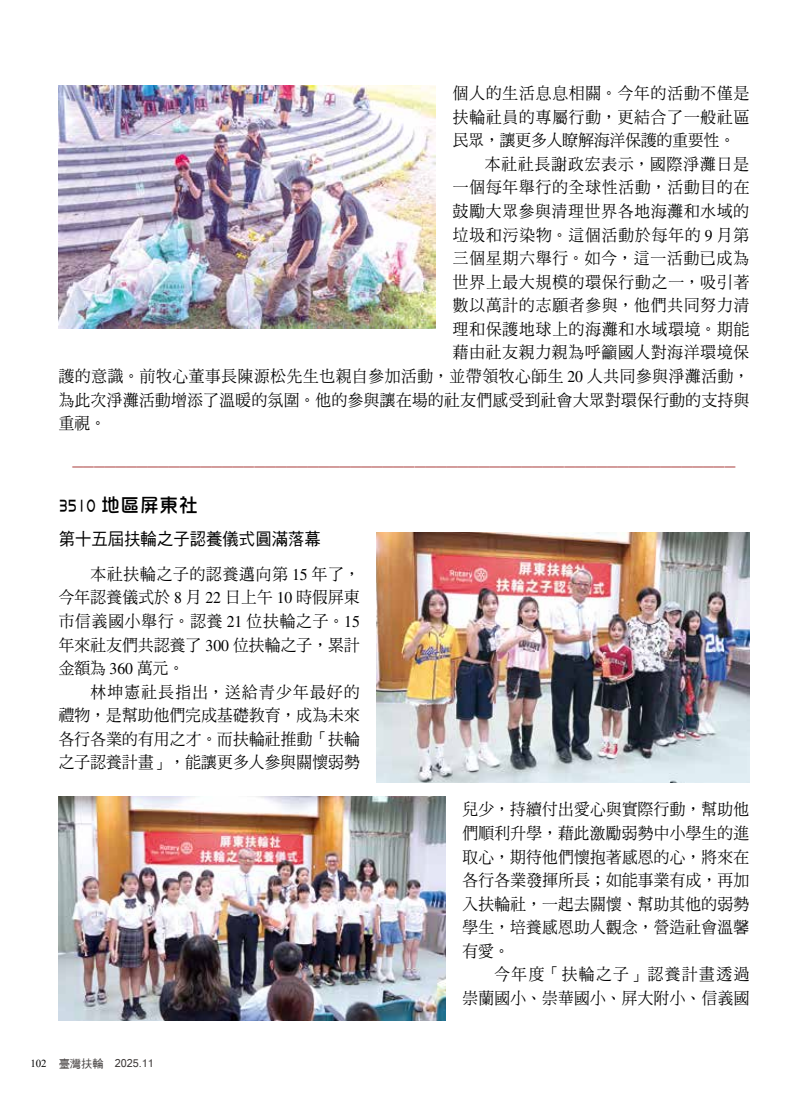
<style>
.page{position:relative;width:808px;height:1106px;background:#fff}
.page>*{position:absolute;margin:0;border:0;box-sizing:border-box;transform-origin:0 0}
.t1{font:22.5px "MS Mincho";color:#b14e4d;scale:.95 1}
.t2{font:19.5px "DF Hua Zong Std W5";color:#000;scale:.7 1}
.t3{font:17.25px "DF Hei Std W5";color:#000;scale:.95 1}
.t4{font:16.5px/23.5px "DF Ming Std W5";letter-spacing:.045em;color:#000;text-align:justify;scale:.95 1}
.t5{font:16.5px "DF Ming Std W5";letter-spacing:.025em;color:#000;scale:.95 1}
.t6{font:16.5px/23.5px "DF Ming Std W5";letter-spacing:.02em;color:#000;text-align:right;scale:.95 1}
.t7{font:16.5px "DF Ming Std W5";color:#000;scale:.95 1}
.t8{font:12px "Latha";color:#3e3a39}
.s1{font-family:"Times LT Std"}
.s2{font-family:"Aparajita";font-size:13.5px;color:#000}
.s3{font-family:"DF Hei W5 WIN BF";font-size:11.25px}
</style>
<div class="page">
<img style="left:59px;top:85px;width:377px;height:244px">
<img style="left:377px;top:532px;width:372px;height:250px">
<img style="left:59px;top:796px;width:386px;height:224px">
<p class="t4" style="left:453px;top:81px;width:314px">個人的生活息息相關。今年的活動不僅是</p>
<p class="t4" style="left:453px;top:105px;width:314px">扶輪社員的專屬行動，更結合了一般社區</p>
<p class="t7" style="left:453px;top:131px;width:299px">民眾，讓更多人瞭解海洋保護的重要性。</p>
<p class="t4" style="left:485px;top:152px;width:280px">本社社長謝政宏表示，國際淨灘日是</p>
<p class="t4" style="left:453px;top:175px;width:314px">一個每年舉行的全球性活動，活動目的在</p>
<p class="t4" style="left:453px;top:199px;width:313px">鼓勵大眾參與清理世界各地海灘和水域的</p>
<p class="t4" style="left:453px;top:223px;width:313px">垃圾和污染物。這個活動於每年的 <span class="s1">9</span> 月第</p>
<p class="t4" style="left:453px;top:246px;width:313px">三個星期六舉行。如今，這一活動已成為</p>
<p class="t4" style="left:453px;top:270px;width:314px">世界上最大規模的環保行動之一，吸引著</p>
<p class="t4" style="left:453px;top:293px;width:314px">數以萬計的志願者參與，他們共同努力清</p>
<p class="t4" style="left:453px;top:317px;width:314px">理和保護地球上的海灘和水域環境。期能</p>
<p class="t4" style="left:453px;top:340px;width:313px">藉由社友親力親為呼籲國人對海洋環境保</p>
<p class="t4" style="left:59px;top:364px;width:728px">護的意識。前牧心董事長陳源松先生也親自參加活動，並帶領牧心師生 <span class="s1">20</span> 人共同參與淨灘活動，</p>
<p class="t5" style="left:59px;top:390px;width:729px">為此次淨灘活動增添了溫暖的氛圍。他的參與讓在場的社友們感受到社會大眾對環保行動的支持與</p>
<p class="t4" style="left:59px;top:411px;width:51px">重視。</p>
<h1 class="t1" style="left:73px;top:455px;width:699px">−−−−−−−−−−−−−−−−−−−−−−−−−−−−−−−−−−−−−−−−−−−−−−−−−−−−−−−−−−−−−−</h1>
<p class="t2" style="left:59px;top:494px;width:201px">3510 地區屏東社</p>
<p class="t3" style="left:59px;top:529px;width:278px">第十五屆扶輪之子認養儀式圓滿落幕</p>
<p class="t4" style="left:59px;top:562px;width:318px;text-indent:32px">本社扶輪之子的認養邁向第 <span class="s1">15</span> 年了，今年認養儀式於 <span class="s1">8</span> 月 <span class="s1">22</span> 日上午 <span class="s1">10</span> 時假屏東市信義國小舉行。認養 <span class="s1">21</span> 位扶輪之子。<span class="s1">15</span>年來社友們共認養了 <span class="s1">300</span> 位扶輪之子，累計金額為 <span class="s1">360</span> 萬元。</p>
<p class="t4" style="left:59px;top:679px;width:318px;text-indent:32px">林坤憲社長指出，送給青少年最好的禮物，是幫助他們完成基礎教育，成為未來各行各業的有用之才。而扶輪社推動「扶輪之子認養計畫」，能讓更多人參與關懷弱勢</p>
<p class="t4" style="left:462px;top:797px;width:303px">兒少，持續付出愛心與實際行動，幫助他們順利升學，藉此激勵弱勢中小學生的進取心，期待他們懷抱著感恩的心，將來在各行各業發揮所長；如能事業有成，再加入扶輪社，一起去關懷、幫助其他的弱勢學生，培養感恩助人觀念，營造社會溫馨有愛。</p>
<p class="t6" style="left:462px;top:962px;width:303px">今年度「扶輪之子」認養計畫透過<br>崇蘭國小、崇華國小、屏大附小、信義國</p>
<p class="t8" style="left:30px;top:1054px;width:125px"><span class="s2">102</span> <span class="s3">臺灣扶輪　</span>2025.11</p>
</div>
